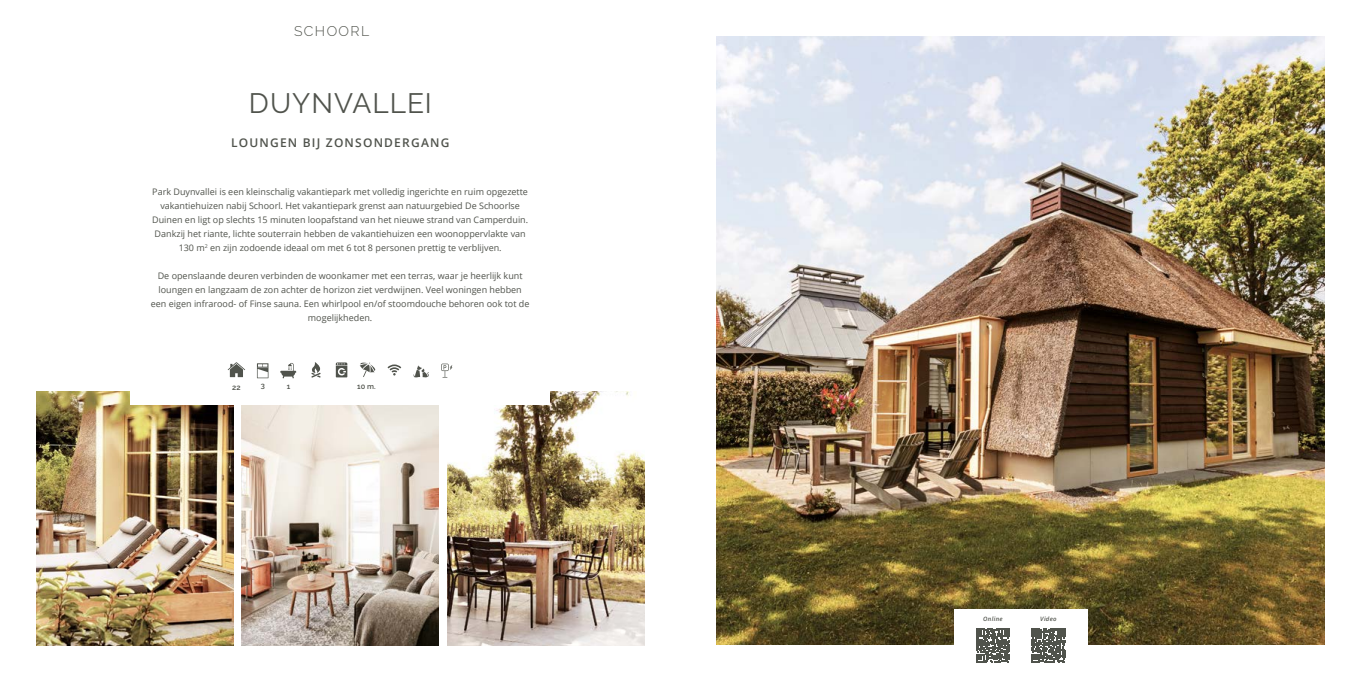
<style>
.page{position:relative;width:1361px;height:681px;background:#fff}
.page>*{position:absolute;margin:0;border:0;box-sizing:border-box;transform-origin:0 0}
.t1{font:28px "Raleway";letter-spacing:.035em;color:#50534c}
.t2{font:300 14px "Raleway";letter-spacing:.1em;color:#50534c}
.t3{font:600 12px "Open Sans";letter-spacing:.1em;color:#50534c}
.t4{font:9px/14px "Open Sans";color:#50534c;text-align:center}
.t5{font:600 7.6px "Raleway";color:#50534c}
.t6{font:600 7.5px "Raleway";color:#50534c}
.t7{font:italic 600 6px "Open Sans";letter-spacing:.05em;color:#50534c}
</style>
<div class="page">
<img style="left:716px;top:36px;width:609px;height:608px">
<img style="left:36px;top:391px;width:197px;height:254px">
<img style="left:242px;top:405px;width:197px;height:239px">
<img style="left:447px;top:391px;width:197px;height:254px">
<div style="left:130px;top:377px;width:420px;height:27px;background:#fff"></div>
<svg style="left:360px;top:362px;width:15px;height:15px"></svg>
<svg style="left:257px;top:363px;width:11px;height:15px"></svg>
<svg style="left:280px;top:363px;width:16px;height:15px"></svg>
<svg style="left:311px;top:362px;width:10px;height:15px"></svg>
<svg style="left:336px;top:362px;width:11px;height:15px"></svg>
<svg style="left:387px;top:364px;width:14px;height:11px"></svg>
<svg style="left:413px;top:365px;width:16px;height:13px"></svg>
<svg style="left:441px;top:363px;width:11px;height:14px"></svg>
<svg style="left:228px;top:362px;width:17px;height:15px"></svg>
<div style="left:954px;top:609px;width:133px;height:71px;background:#fff"></div>
<svg style="left:976px;top:628px;width:34px;height:34px"></svg>
<svg style="left:1031px;top:628px;width:34px;height:34px"></svg>
<h2 class="t2" style="left:294px;top:23px;width:77px">SCHOORL</h2>
<h1 class="t1" style="left:249px;top:87px;width:184px">DUYNVALLEI</h1>
<h3 class="t3" style="left:231px;top:134px;width:220px">LOUNGEN BIJ ZONSONDERGANG</h3>
<p class="t4" style="left:152px;top:184px;width:377px">Park Duynvallei is een kleinschalig vakantiepark met volledig ingerichte en ruim opgezette vakantiehuizen nabij Schoorl. Het vakantiepark grenst aan natuurgebied De Schoorlse Duinen en ligt op slechts 15 minuten loopafstand van het nieuwe strand van Camperduin.<br>Dankzij het riante, lichte souterrain hebben de vakantiehuizen een woonoppervlakte van 130 m<sup>2</sup> en zijn zodoende ideaal om met 6 tot 8 personen prettig te verblijven.</p>
<p class="t4" style="left:151px;top:268px;width:380px">De openslaande deuren verbinden de woonkamer met een terras, waar je heerlijk kunt loungen en langzaam de zon achter de horizon ziet verdwijnen. Veel woningen hebben een eigen infrarood- of Finse sauna. Een whirlpool en/of stoomdouche behoren ook tot de mogelijkheden.</p>
<p class="t5" style="left:232px;top:383px;width:10px">22</p>
<p class="t6" style="left:261px;top:381px;width:6px">3</p>
<p class="t6" style="left:287px;top:382px;width:5px">1</p>
<p class="t6" style="left:357px;top:382px;width:20px">10 m.</p>
<p class="t7" style="left:983px;top:614px;width:21px">Online</p>
<p class="t7" style="left:1040px;top:614px;width:18px">Video</p>
</div>
